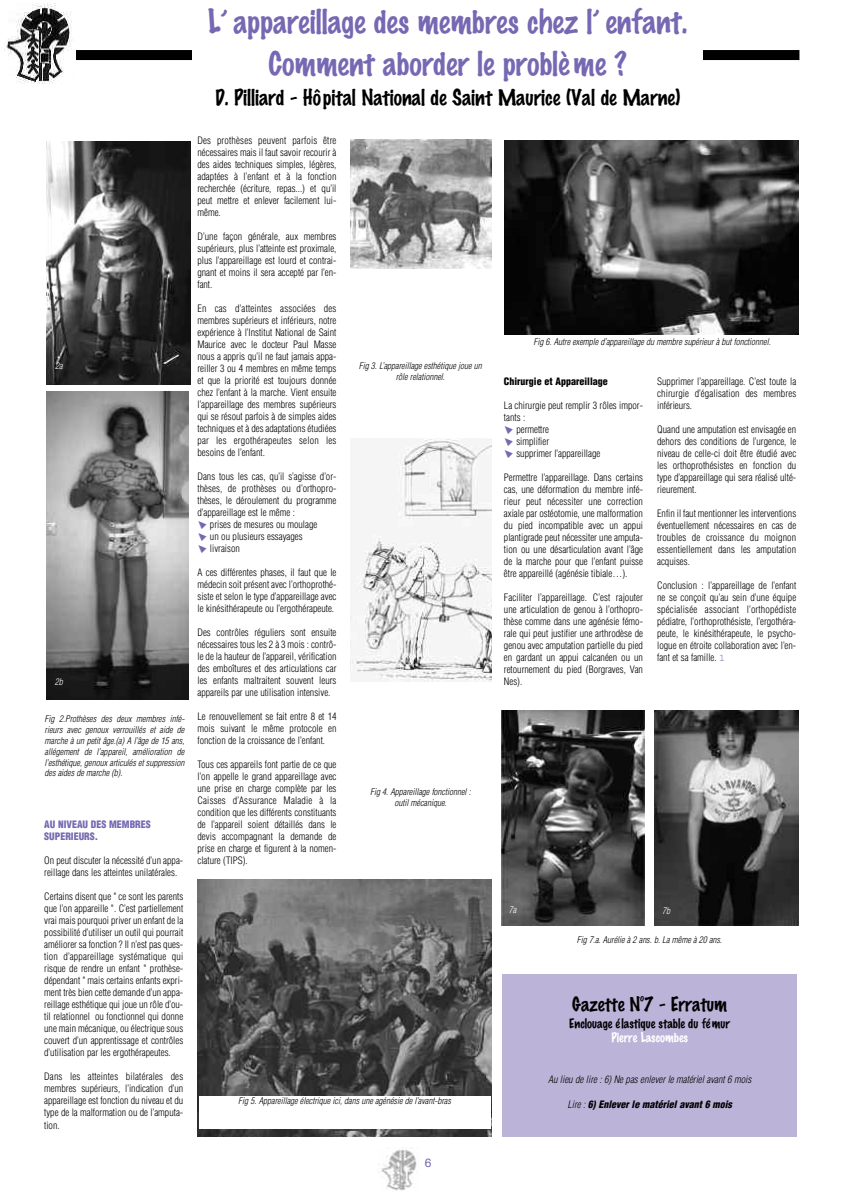
<style>
.page{position:relative;width:842px;height:1191px;background:#fff}
.page>*{position:absolute;margin:0;border:0;box-sizing:border-box;transform-origin:0 0}
.t1{font:100 30px/42px "Marker Felt";color:#7668b2;text-align:center}
.t2{font:100 20px "Marker Felt";color:#000}
.t3{font:100 18px "Marker Felt";color:#000}
.t4{font:100 12px "Marker Felt";color:#000}
.t5{font:100 12px "Marker Felt";color:#fff}
.t6{font:12px "Helvetica";color:#7668b2}
.t7{font:300 condensed 10px/12px "Helvetica";color:#000;text-align:justify}
.t8{font:italic 300 condensed 10px "Helvetica";color:#000}
.t9{font:italic 900 condensed 10px "Helvetica";color:#000}
.t10{font:900 condensed 10px/12px "Helvetica";color:#7668b2}
.t11{font:900 condensed 10px "Helvetica";color:#000}
.t12{font:italic 300 condensed 9px/10.8px "Helvetica";color:#000;text-align:center}
.t13{font:italic 300 condensed 9px "Helvetica";color:#fff}
.s1{font-family:"Zeal";font-weight:400;font-stretch:normal;color:#7668b2}
.s2{font-family:"Courier";font-weight:400;font-stretch:normal;color:#7668b2}
.s3{font-weight:300}
</style>
<div class="page">
<img style="left:378px;top:1147px;width:39px;height:44px">
<div style="left:28px;top:50px;width:771px;height:10px;background:#000"></div>
<div style="left:192px;top:8px;width:511px;height:114px;background:#fff"></div>
<img style="left:4px;top:3px;width:71px;height:81px">
<img style="left:46px;top:142px;width:144px;height:243px">
<img style="left:46px;top:392px;width:142px;height:308px">
<img style="left:350px;top:139px;width:142px;height:129px">
<img style="left:350px;top:439px;width:142px;height:242px">
<img style="left:197px;top:879px;width:295px;height:257px">
<img style="left:504px;top:141px;width:294px;height:194px">
<img style="left:502px;top:710px;width:143px;height:216px">
<img style="left:654px;top:710px;width:144px;height:215px">
<div style="left:199px;top:1096px;width:291px;height:32px;background:#fff"></div>
<div style="left:502px;top:974px;width:295px;height:162px;background:#bbb4d8"></div>
<p class="t13" style="left:55px;top:360px;width:9px">2a</p>
<p class="t13" style="left:55px;top:677px;width:9px">2b</p>
<p class="t12" style="left:45px;top:714px;width:142px;text-align:justify">Fig 2.Prothèses des deux membres infé&shy;rieurs avec genoux verrouillés et aide de marche à un petit âge.(a) A l’âge de 15 ans, allégement de l’appareil, amélioration de l’esthétique, genoux articulés et suppression des aides de marche (b).</p>
<p class="t10" style="left:44px;top:819px;width:108px">AU NIVEAU DES MEMBRES<br>SUPERIEURS.</p>
<p class="t7" style="left:44px;top:855px;width:141px">On peut discuter la nécessité d’un appa&shy;reillage dans les atteintes unilatérales.</p>
<p class="t7" style="left:44px;top:891px;width:141px">Certains disent que " ce sont les parents que l’on appareille ". C’est partiellement vrai mais pourquoi priver un enfant de la possibilité d’utiliser un outil qui pourrait améliorer sa fonction ? Il n’est pas ques&shy;tion d’appareillage systématique qui risque de rendre un enfant " prothèse&shy;dépendant " mais certains enfants expri&shy;ment très bien cette demande d’un appa&shy;reillage esthétique qui joue un rôle d’ou&shy;til relationnel ou fonctionnel qui donne une main mécanique, ou électrique sous couvert d’un apprentissage et contrôles d’utilisation par les ergothérapeutes.</p>
<p class="t7" style="left:44px;top:1071px;width:141px">Dans les atteintes bilatérales des membres supérieurs, l’indication d’un appareillage est fonction du niveau et du type de la malformation ou de l’amputa&shy;tion.</p>
<h1 class="t1" style="left:208px;top:2px;width:481px">L’ appareillage des membres chez l’ enfant.<br>Comment aborder le problème ?</h1>
<h2 class="t2" style="left:215px;top:87px;width:467px">D. Pilliard - Hôpital National de Saint Maurice (Val de Marne)</h2>
<p class="t7" style="left:197px;top:134px;width:141px">Des prothèses peuvent parfois être nécessaires mais il faut savoir recourir à des aides techniques simples, légères, adaptées à l’enfant et à la fonction recherchée (écriture, repas...) et qu’il peut mettre et enlever facilement lui&shy;même.</p>
<p class="t7" style="left:197px;top:230px;width:141px">D’une façon générale, aux membres supérieurs, plus l’atteinte est proximale, plus l’appareillage est lourd et contrai&shy;gnant et moins il sera accepté par l’en&shy;fant.</p>
<p class="t7" style="left:197px;top:302px;width:141px">En cas d’atteintes associées des membres supérieurs et inférieurs, notre expérience à l’Institut National de Saint Maurice avec le docteur Paul Masse nous a appris qu’il ne faut jamais appa&shy;reiller 3 ou 4 membres en même temps et que la priorité est toujours donnée chez l’enfant à la marche. Vient ensuite l’appareillage des membres supérieurs qui se résout parfois à de simples aides techniques et à des adaptations étudiées par les ergothérapeutes selon les besoins de l’enfant.</p>
<p class="t7" style="left:197px;top:470px;width:141px;text-align:left">Dans tous les cas, qu’il s’agisse d’or&shy;thèses, de prothèses ou d’orthopro&shy;thèses, le déroulement du programme d’appareillage est le même :<br><span class="s1">∑</span> prises de mesures ou moulage<br><span class="s1">∑</span> un ou plusieurs essayages<br><span class="s1">∑</span> livraison</p>
<p class="t7" style="left:197px;top:566px;width:141px">A ces différentes phases, il faut que le médecin soit présent avec l’orthoprothé&shy;siste et selon le type d’appareillage avec le kinésithérapeute ou l’ergothérapeute.</p>
<p class="t7" style="left:197px;top:626px;width:141px">Des contrôles réguliers sont ensuite nécessaires tous les 2 à 3 mois : contrô&shy;le de la hauteur de l’appareil, vérification des emboîtures et des articulations car les enfants maltraitent souvent leurs appareils par une utilisation intensive.</p>
<p class="t7" style="left:197px;top:710px;width:141px">Le renouvellement se fait entre 8 et 14 mois suivant le même protocole en fonction de la croissance de l’enfant.</p>
<p class="t7" style="left:197px;top:758px;width:141px">Tous ces appareils font partie de ce que l’on appelle le grand appareillage avec une prise en charge complète par les Caisses d’Assurance Maladie à la condition que les différents constituants de l’appareil soient détaillés dans le devis accompagnant la demande de prise en charge et figurent à la nomen&shy;clature (TIPS).</p>
<p class="t12" style="left:359px;top:360px;width:125px">Fig 3. L’appareillage esthétique joue un rôle relationnel.</p>
<p class="t12" style="left:370px;top:787px;width:102px">Fig 4. Appareillage fonctionnel : outil mécanique.</p>
<p class="t12" style="left:238px;top:1095px;width:214px">Fig 5. Appareillage électrique ici, dans une agénésie de l’avant-bras</p>
<p class="t6" style="left:425px;top:1157px;width:8px">6</p>
<p class="t12" style="left:533px;top:337px;width:239px">Fig 6. Autre exemple d’appareillage du membre supérieur à but fonctionnel.</p>
<p class="t11" style="left:504px;top:375px;width:105px">Chirurgie et Appareillage</p>
<p class="t7" style="left:504px;top:399px;width:141px;text-align:left">La chirurgie peut remplir 3 rôles impor&shy;tants :<br><span class="s1">∑</span> permettre<br><span class="s1">∑</span> simplifier<br><span class="s1">∑</span> supprimer l’appareillage</p>
<p class="t7" style="left:504px;top:471px;width:141px">Permettre l’appareillage. Dans certains cas, une déformation du membre infé&shy;rieur peut nécessiter une correction axiale par ostéotomie, une malformation du pied incompatible avec un appui plantigrade peut nécessiter une amputa&shy;tion ou une désarticulation avant l’âge de la marche pour que l’enfant puisse être appareillé (agénésie tibiale…).</p>
<p class="t7" style="left:504px;top:591px;width:141px">Faciliter l’appareillage. C’est rajouter une articulation de genou à l’orthopro&shy;thèse comme dans une agénésie fémo&shy;rale qui peut justifier une arthrodèse de genou avec amputation partielle du pied en gardant un appui calcanéen ou un retournement du pied (Borgraves, Van Nes).</p>
<p class="t7" style="left:657px;top:375px;width:141px">Supprimer l’appareillage. C’est toute la chirurgie d’égalisation des membres inférieurs.</p>
<p class="t7" style="left:657px;top:423px;width:141px">Quand une amputation est envisagée en dehors des conditions de l’urgence, le niveau de celle-ci doit être étudié avec les orthoprothésistes en fonction du type d’appareillage qui sera réalisé ulté&shy;rieurement.</p>
<p class="t7" style="left:657px;top:507px;width:141px">Enfin il faut mentionner les interventions éventuellement nécessaires en cas de troubles de croissance du moignon essentiellement dans les amputation acquises.</p>
<p class="t7" style="left:657px;top:579px;width:141px">Conclusion : l’appareillage de l’enfant ne se conçoit qu’au sein d’une équipe spécialisée associant l’orthopédiste pédiatre, l’orthoprothésiste, l’ergothéra&shy;peute, le kinésithérapeute, le psycho&shy;logue en étroite collaboration avec l’en&shy;fant et sa famille. <span class="s2">l</span></p>
<p class="t13" style="left:509px;top:904px;width:9px">7a</p>
<p class="t13" style="left:662px;top:905px;width:9px">7b</p>
<p class="t12" style="left:577px;top:934px;width:147px">Fig 7.a. Aurélie à 2 ans. b. La même à 20 ans.</p>
<h3 class="t3" style="left:572px;top:995px;width:157px">Gazette N°7 - Erratum</h3>
<p class="t4" style="left:569px;top:1017px;width:162px">Enclouage élastique stable du fémur</p>
<p class="t5" style="left:611px;top:1032px;width:78px">Pierre Lascombes</p>
<p class="t8" style="left:548px;top:1074px;width:205px">Au lieu de lire : 6) Ne pas enlever le matériel avant 6 mois</p>
<p class="t9" style="left:567px;top:1098px;width:166px"><span class="s3">Lire :</span> 6) Enlever le matériel avant 6 mois</p>
</div>
